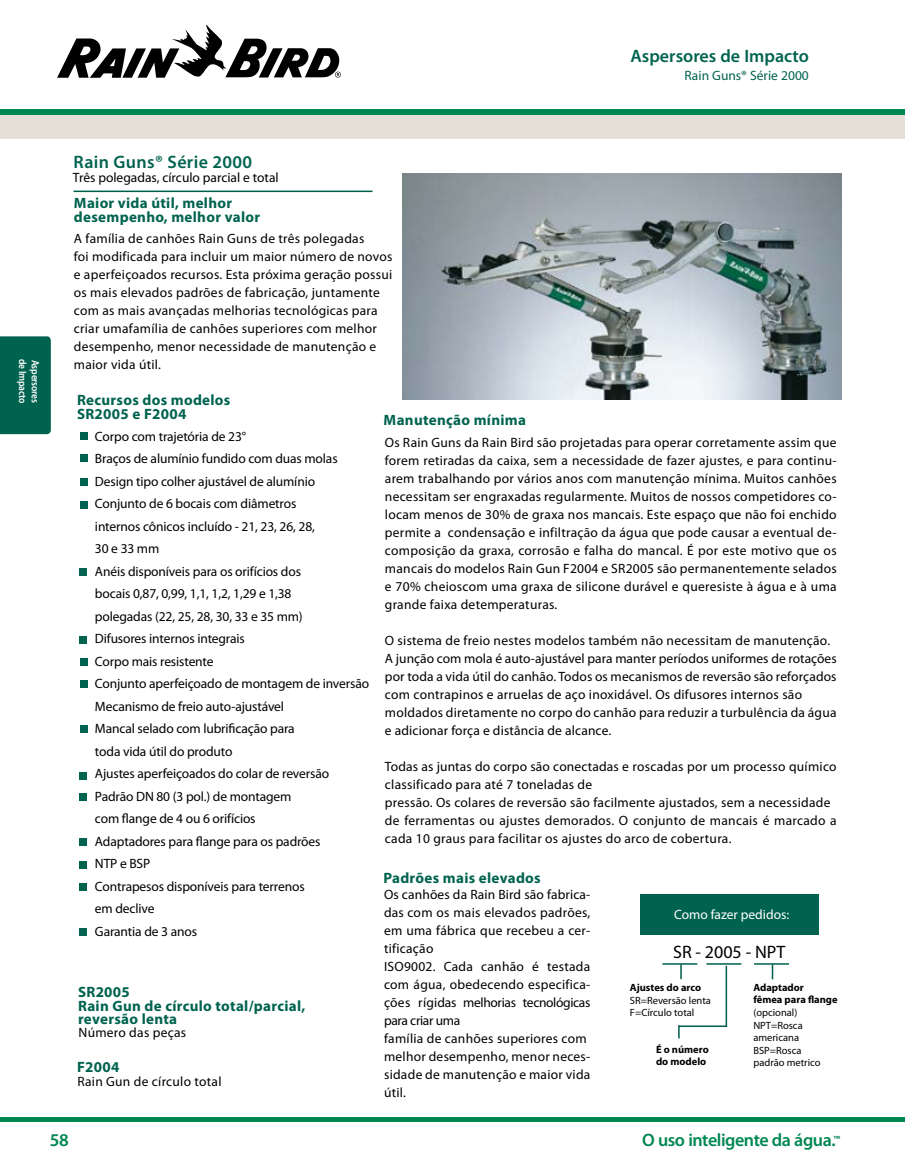
<style>
.page{position:relative;width:905px;height:1175px;background:#fff}
.page>*{position:absolute;margin:0;border:0;box-sizing:border-box;transform-origin:0 0}
.t1{font:600 18px "Myriad Pro";letter-spacing:.005em;color:#00634f}
.t2{font:600 18px "Myriad Pro";letter-spacing:-.025em;color:#008752}
.t3{font:18px "Myriad Pro";color:#000}
.t4{font:700 15px/13.5px "Myriad Pro";letter-spacing:.02em;color:#00634f}
.t5{font:13.5px/18px "Myriad Pro";letter-spacing:.015em;color:#000}
.t6{font:13.5px/22.5px "Myriad Pro";letter-spacing:-.01em;color:#000}
.t7{font:13.5px "Myriad Pro";color:#00634f}
.t8{font:13.5px "Myriad Pro";color:#fff}
.t9{font:10.5px/12.6px "Myriad Pro";color:#000}
.t10{font:700 10.5px/12.6px "Myriad Pro";color:#000}
.t11{font:600 10.5px "Myriad Pro";letter-spacing:-.02em;color:#fff;scale:.9 1}
</style>
<div class="page">
<div style="left:1px;top:1117px;width:903px;height:5px;background:#008752"></div>
<hr style="left:74px;top:190px;width:298px;height:2px;background:#005f4b">
<hr style="left:662px;top:963px;width:35px;height:1px;background:#005f4b">
<svg style="left:680px;top:964px;width:1px;height:15px"></svg>
<svg style="left:771px;top:964px;width:2px;height:15px"></svg>
<hr style="left:725px;top:965px;width:2px;height:61px;background:#005f4b">
<svg style="left:678px;top:1026px;width:1px;height:12px"></svg>
<hr style="left:678px;top:1025px;width:49px;height:1px;background:#005f4b">
<hr style="left:706px;top:963px;width:35px;height:1px;background:#005f4b">
<hr style="left:754px;top:963px;width:34px;height:1px;background:#005f4b">
<div style="left:80px;top:453px;width:8px;height:8px;background:#00634f"></div>
<div style="left:80px;top:477px;width:8px;height:8px;background:#00634f"></div>
<div style="left:80px;top:500px;width:8px;height:8px;background:#00634f"></div>
<div style="left:80px;top:658px;width:8px;height:8px;background:#00634f"></div>
<div style="left:80px;top:680px;width:8px;height:8px;background:#00634f"></div>
<div style="left:80px;top:725px;width:8px;height:8px;background:#00634f"></div>
<div style="left:79px;top:772px;width:8px;height:8px;background:#00634f"></div>
<div style="left:79px;top:793px;width:8px;height:8px;background:#00634f"></div>
<div style="left:79px;top:837px;width:8px;height:8px;background:#00634f"></div>
<div style="left:79px;top:860px;width:8px;height:8px;background:#00634f"></div>
<div style="left:79px;top:883px;width:8px;height:7px;background:#00634f"></div>
<div style="left:79px;top:928px;width:8px;height:8px;background:#00634f"></div>
<div style="left:79px;top:568px;width:8px;height:8px;background:#00634f"></div>
<div style="left:79px;top:636px;width:8px;height:8px;background:#00634f"></div>
<div style="left:80px;top:432px;width:8px;height:8px;background:#00634f"></div>
<div style="left:640px;top:894px;width:178px;height:41px;background:#00634f"></div>
<div style="left:0;top:336px;width:51px;height:98px;background:#00634f"></div>
<img style="left:402px;top:173px;width:439px;height:226px">
<div style="left:0;top:111px;width:904px;height:27px;background:#e6dfd5"></div>
<div style="left:0;top:109px;width:904px;height:6px;background:#008752"></div>
<hr style="left:0;top:1117px;width:904px;height:4px;background:#008752">
<svg style="left:57px;top:25px;width:284px;height:53px"></svg>
<h1 class="t1" style="left:630px;top:44px;width:180px">Aspersores de Impacto</h1>
<p class="t7" style="left:684px;top:67px;width:126px">Rain Guns® Série 2000</p>
<p class="t11" style="left:29px;top:359px;width:51px;rotate:90deg">de Impacto</p>
<p class="t11" style="left:42px;top:359px;width:50px;rotate:90deg">Aspersores</p>
<h1 class="t1" style="left:74px;top:151px;width:180px">Rain Guns® Série 2000</h1>
<p class="t5" style="left:73px;top:168px;width:207px">Três polegadas, círculo parcial e total</p>
<p class="t4" style="left:74px;top:196px;width:188px">Maior vida útil, melhor desempenho, melhor valor</p>
<p class="t5" style="left:74px;top:229px;width:320px">A família de canhões Rain Guns de três polegadas<br>foi modificada para incluir um maior número de novos e aperfeiçoados recursos. Esta próxima geração possui os mais elevados padrões de fabricação, juntamente com as mais avançadas melhorias tecnológicas para criar umafamília de canhões superiores com melhor desempenho, menor necessidade de manutenção e maior vida útil.</p>
<p class="t4" style="left:77px;top:393px;width:155px">Recursos dos modelos<br>SR2005 e F2004</p>
<p class="t6" style="left:95px;top:424px;width:275px">Corpo com trajetória de 23°<br>Braços de alumínio fundido com duas molas<br>Design tipo colher ajustável de alumínio<br>Conjunto de 6 bocais com diâmetros<br>internos cônicos incluído - 21, 23, 26, 28,<br>30 e 33 mm<br>Anéis disponíveis para os orifícios dos<br>bocais 0,87, 0,99, 1,1, 1,2, 1,29 e 1,38<br>polegadas (22, 25, 28, 30, 33 e 35 mm)<br>Difusores internos integrais<br>Corpo mais resistente<br>Conjunto aperfeiçoado de montagem de inversão<br>Mecanismo de freio auto-ajustável<br>Mancal selado com lubrificação para<br>toda vida útil do produto<br>Ajustes aperfeiçoados do colar de reversão<br>Padrão DN 80 (3 pol.) de montagem<br>com flange de 4 ou 6 orifícios<br>Adaptadores para flange para os padrões<br>NTP e BSP<br>Contrapesos disponíveis para terrenos<br>em declive<br>Garantia de 3 anos</p>
<p class="t4" style="left:78px;top:984px;width:229px">SR2005<br>Rain Gun de círculo total/parcial, reversão lenta</p>
<p class="t4" style="left:77px;top:1059px;width:44px">F2004</p>
<p class="t5" style="left:78px;top:1022px;width:109px">Número das peças</p>
<p class="t5" style="left:77px;top:1072px;width:146px">Rain Gun de círculo total</p>
<p class="t4" style="left:383px;top:413px;width:144px">Manutenção mínima</p>
<p class="t5" style="left:385px;top:433px;width:453px;text-align:justify">Os Rain Guns da Rain Bird são projetadas para operar corretamente assim que forem retiradas da caixa, sem a necessidade de fazer ajustes, e para continu&shy;arem trabalhando por vários anos com manutenção mínima. Muitos canhões necessitam ser engraxadas regularmente. Muitos de nossos competidores co&shy;locam menos de 30% de graxa nos mancais. Este espaço que não foi enchido permite a condensação e infiltração da água que pode causar a eventual de&shy;composição da graxa, corrosão e falha do mancal. É por este motivo que os mancais do modelos Rain Gun F2004 e SR2005 são permanentemente selados e 70% cheioscom uma graxa de silicone durável e queresiste à água e à uma grande faixa detemperaturas.</p>
<p class="t5" style="left:385px;top:631px;width:453px">O sistema de freio nestes modelos também não necessitam de manutenção.<br>A junção com mola é auto-ajustável para manter períodos uniformes de rotações por toda a vida útil do canhão. Todos os mecanismos de reversão são reforçados com contrapinos e arruelas de aço inoxidável. Os difusores internos são moldados diretamente no corpo do canhão para reduzir a turbulência da água e adicionar força e distância de alcance.</p>
<p class="t5" style="left:385px;top:757px;width:453px">Todas as juntas do corpo são conectadas e roscadas por um processo químico classificado para até 7 toneladas de<br>pressão. Os colares de reversão são facilmente ajustados, sem a necessidade de ferramentas ou ajustes demorados. O conjunto de mancais é marcado a cada 10 graus para facilitar os ajustes do arco de cobertura.</p>
<p class="t4" style="left:383px;top:870px;width:159px">Padrões mais elevados</p>
<p class="t5" style="left:384px;top:885px;width:208px">Os canhões da Rain Bird são fabrica&shy;das com os mais elevados padrões, em uma fábrica que recebeu a cer&shy;tificação<br>ISO9002. Cada canhão é testada com água, obedecendo especifica&shy;ções rígidas melhorias tecnológicas para criar uma<br>família de canhões superiores com melhor desempenho, menor neces&shy;sidade de manutenção e maior vida útil.</p>
<p class="t8" style="left:674px;top:906px;width:117px">Como fazer pedidos:</p>
<h1 class="t3" style="left:673px;top:940px;width:114px">SR - 2005 - NPT</h1>
<p class="t10" style="left:630px;top:980px;width:73px">Ajustes do arco</p>
<p class="t9" style="left:630px;top:993px;width:82px">SR=Reversão lenta<br>F=Círculo total</p>
<p class="t10" style="left:753px;top:980px;width:86px">Adaptador<br>fêmea para flange</p>
<p class="t9" style="left:753px;top:1005px;width:69px">(opcional)<br>NPT=Rosca americana<br>BSP=Rosca padrão metrico</p>
<p class="t10" style="left:656px;top:1042px;width:54px">É o número do modelo</p>
<h1 class="t2" style="left:50px;top:1128px;width:20px">58</h1>
<h1 class="t2" style="left:642px;top:1128px;width:199px">O uso inteligente da água.<sup>™</sup></h1>
</div>
